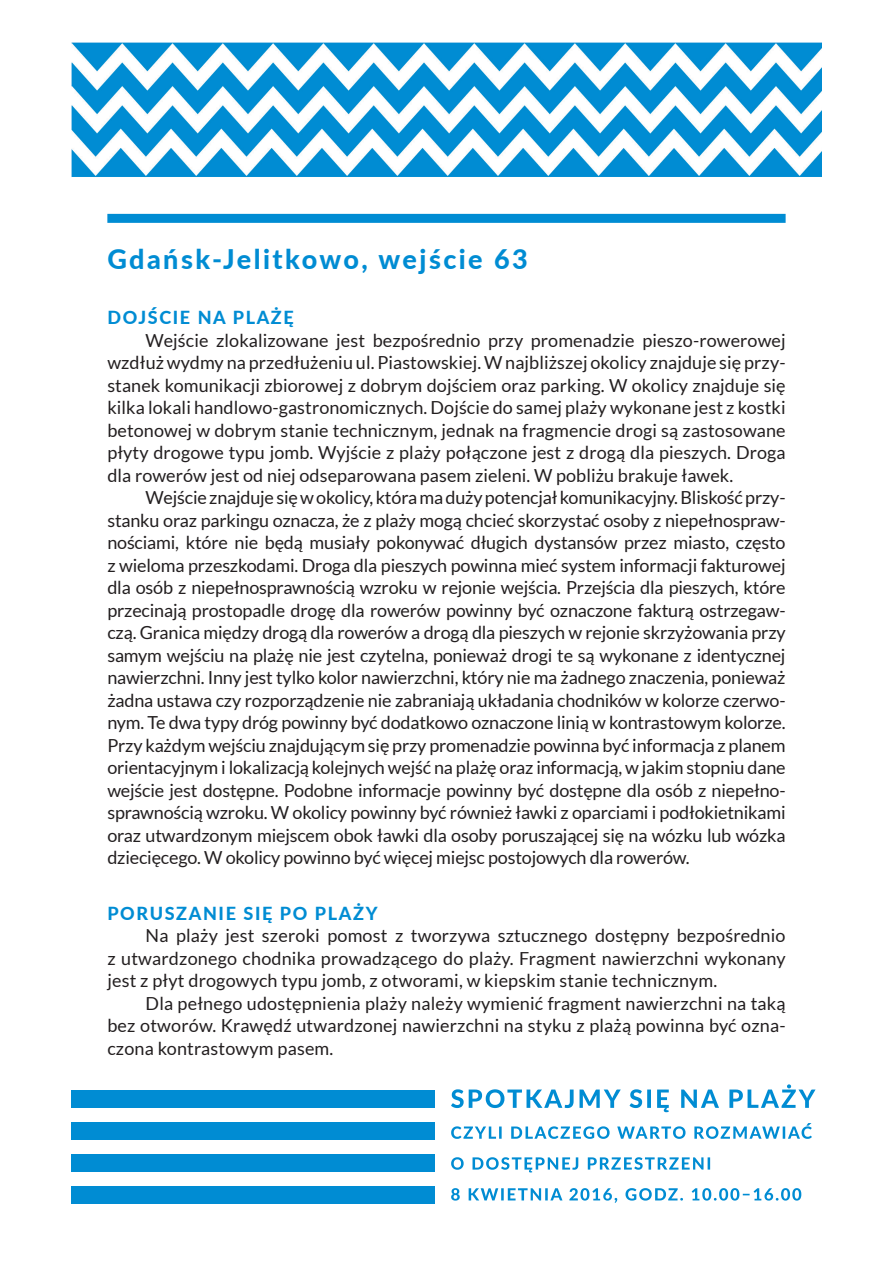
<style>
.page{position:relative;width:893px;height:1263px;background:#fff}
.page>*{position:absolute;margin:0;border:0;box-sizing:border-box;transform-origin:0 0}
.Tytul{font:800 27px "Lato";letter-spacing:.09em;color:#008cd3}
.Tekst_podstawowy{font:18px/22.5px "Lato";letter-spacing:.005em;color:#231f20;text-align:justify}
.Podtytul{font:800 18px "Lato";letter-spacing:.09em;color:#008cd3}
</style>
<div class="page">
<img style="left:71px;top:43px;width:751px;height:134px">
<div style="left:71px;top:1090px;width:364px;height:18px;background:#008cd3"></div>
<div style="left:71px;top:1122px;width:364px;height:18px;background:#008cd3"></div>
<div style="left:71px;top:1154px;width:364px;height:18px;background:#008cd3"></div>
<div style="left:71px;top:1186px;width:364px;height:17px;background:#008cd3"></div>
<svg style="left:451px;top:1188px;width:350px;height:15px"></svg>
<svg style="left:451px;top:1157px;width:259px;height:15px"></svg>
<svg style="left:451px;top:1123px;width:361px;height:16px"></svg>
<svg style="left:451px;top:1084px;width:364px;height:28px"></svg>
<div style="left:107px;top:214px;width:679px;height:9px;background:#008cd3"></div>
<p class="Tytul" style="left:107px;top:239px;width:422px">Gdańsk-Jelitkowo, wejście 63</p>
<p class="Podtytul" style="left:107px;top:304px;width:188px">DOJŚCIE NA PLAŻĘ</p>
<p class="Tekst_podstawowy" style="left:107px;top:329px;width:680px;text-indent:38px">Wejście zlokalizowane jest bezpośrednio przy promenadzie pieszo-rowerowej wzdłuż wydmy na przedłużeniu ul. Piastowskiej. W najbliższej okolicy znajduje się przy&shy;stanek komunikacji zbiorowej z dobrym dojściem oraz parking. W okolicy znajduje się kilka lokali handlowo-gastronomicznych. Dojście do samej plaży wykonane jest z kostki betonowej w dobrym stanie technicznym, jednak na fragmencie drogi są zastosowane płyty drogowe typu jomb. Wyjście z plaży połączone jest z drogą dla pieszych. Droga dla rowerów jest od niej odseparowana pasem zieleni. W pobliżu brakuje ławek.</p>
<p class="Tekst_podstawowy" style="left:107px;top:486px;width:680px;text-indent:38px">Wejścieznajdujesięwokolicy,któramadużypotencjałkomunikacyjny.Bliskośćprzy&shy;stanku oraz parkingu oznacza, że z plaży mogą chcieć skorzystać osoby z niepełnospraw&shy;nościami, które nie będą musiały pokonywać długich dystansów przez miasto, często z wieloma przeszkodami. Droga dla pieszych powinna mieć system informacji fakturowej dla osób z niepełnosprawnością wzroku w rejonie wejścia. Przejścia dla pieszych, które przecinają prostopadle drogę dla rowerów powinny być oznaczone fakturą ostrzegaw&shy;czą. Granica między drogą dla rowerów a drogą dla pieszych w rejonie skrzyżowania przy samym wejściu na plażę nie jest czytelna, ponieważ drogi te są wykonane z identycznej nawierzchni. Inny jest tylko kolor nawierzchni, który nie ma żadnego znaczenia, ponieważ żadna ustawa czy rozporządzenie nie zabraniają układania chodników w kolorze czerwo&shy;nym. Te dwa typy dróg powinny być dodatkowo oznaczone linią w kontrastowym kolorze.<br>Przy każdym wejściu znajdującym się przy promenadzie powinna być informacja z planem orientacyjnym i lokalizacją kolejnych wejść na plażę oraz informacją, w jakim stopniu dane wejście jest dostępne. Podobne informacje powinny być dostępne dla osób z niepełno&shy;sprawnością wzroku. W okolicy powinny być również ławki z oparciami i podłokietnikami oraz utwardzonym miejscem obok ławki dla osoby poruszającej się na wózku lub wózka dziecięcego. W okolicy powinno być więcej miejsc postojowych dla rowerów.</p>
<p class="Podtytul" style="left:107px;top:900px;width:272px">PORUSZANIE SIĘ PO PLAŻY</p>
<p class="Tekst_podstawowy" style="left:107px;top:924px;width:680px;text-indent:38px">Na plaży jest szeroki pomost z tworzywa sztucznego dostępny bezpośrednio z utwardzonego chodnika prowadzącego do plaży. Fragment nawierzchni wykonany jest z płyt drogowych typu jomb, z otworami, w kiepskim stanie technicznym.</p>
<p class="Tekst_podstawowy" style="left:107px;top:992px;width:680px;text-indent:38px">Dla pełnego udostępnienia plaży należy wymienić fragment nawierzchni na taką bez otworów. Krawędź utwardzonej nawierzchni na styku z plażą powinna być ozna&shy;czona kontrastowym pasem.</p>
</div>
